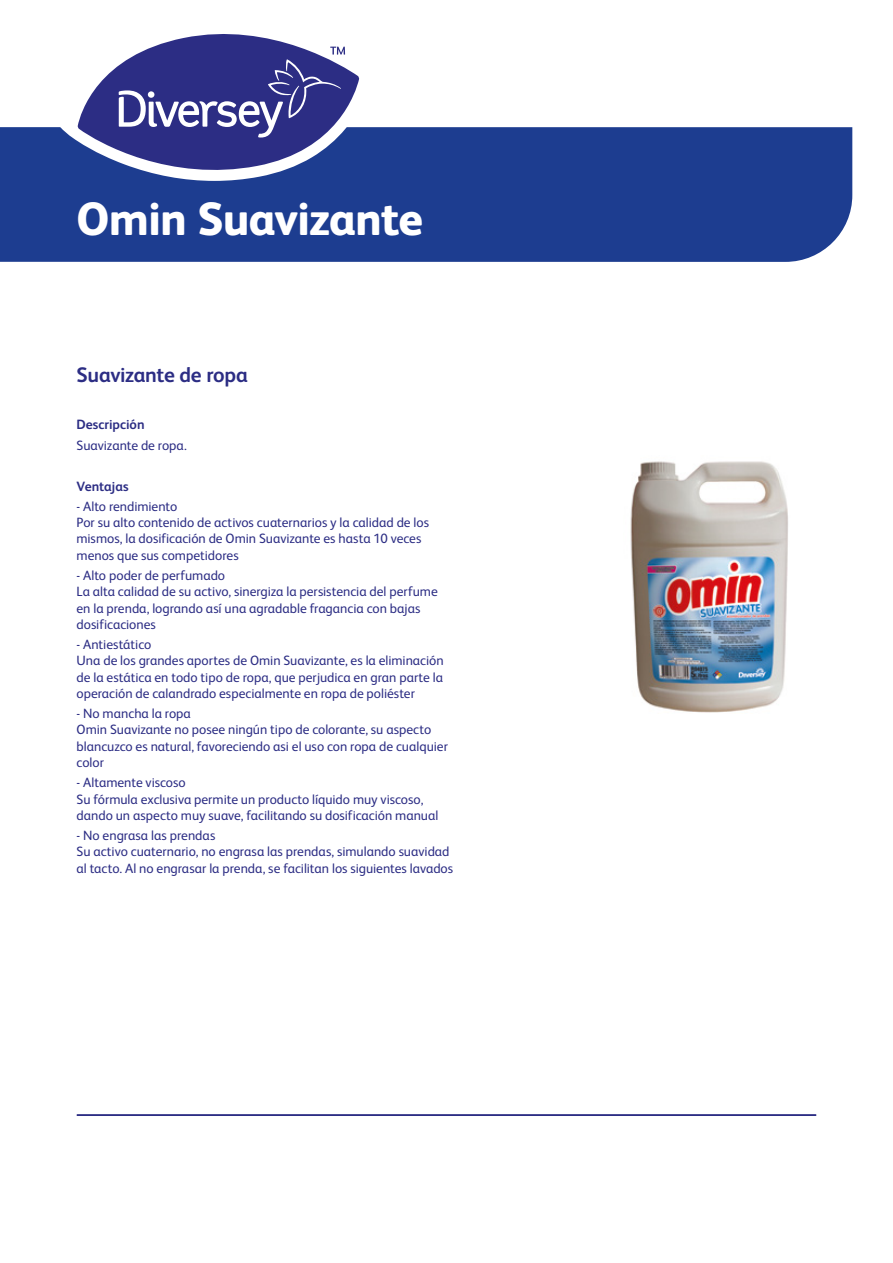
<style>
.page{position:relative;width:893px;height:1263px;background:#fff}
.page>*{position:absolute;margin:0;border:0;box-sizing:border-box;transform-origin:0 0}
.t1{font:800 46.5px "FS Albert Pro";letter-spacing:-.025em;color:#fff}
.t2{font:700 21px "FS Albert Pro";letter-spacing:-.015em;color:#2c2d84}
.t3{font:13.5px/16.2px "FS Albert Pro";color:#2c2d84}
.t4{font:700 13.5px "FS Albert Pro";letter-spacing:-.005em;color:#2c2d84}
</style>
<div class="page">
<div style="left:0;top:127px;width:852px;height:135px;background:#1d3d90"></div>
<hr style="left:77px;top:1114px;width:739px;height:2px;background:#2c2d84">
<img style="left:630px;top:461px;width:158px;height:252px">
<svg style="left:58px;top:78px;width:316px;height:103px"></svg>
<svg style="left:78px;top:34px;width:281px;height:148px"></svg>
<svg style="left:119px;top:47px;width:226px;height:91px;background:#4f5098"></svg>
<h1 class="t1" style="left:77px;top:183px;width:348px">Omin Suavizante</h1>
<h2 class="t2" style="left:77px;top:360px;width:173px">Suavizante de ropa</h2>
<p class="t4" style="left:77px;top:415px;width:70px">Descripción</p>
<p class="t3" style="left:77px;top:436px;width:112px">Suavizante de ropa.</p>
<p class="t4" style="left:77px;top:476px;width:54px">Ventajas</p>
<p class="t3" style="left:77px;top:497px;width:354px">- Alto rendimiento<br>Por su alto contenido de activos cuaternarios y la calidad de los mismos, la dosificación de Omin Suavizante es hasta 10 veces menos que sus competidores</p>
<p class="t3" style="left:77px;top:566px;width:363px">- Alto poder de perfumado<br>La alta calidad de su activo, sinergiza la persistencia del perfume en la prenda, logrando así una agradable fragancia con bajas dosificaciones</p>
<p class="t3" style="left:77px;top:635px;width:369px">- Antiestático<br>Una de los grandes aportes de Omin Suavizante, es la eliminación de la estática en todo tipo de ropa, que perjudica en gran parte la operación de calandrado especialmente en ropa de poliéster</p>
<p class="t3" style="left:77px;top:704px;width:373px">- No mancha la ropa<br>Omin Suavizante no posee ningún tipo de colorante, su aspecto blancuzco es natural, favoreciendo asi el uso con ropa de cualquier color</p>
<p class="t3" style="left:77px;top:774px;width:363px">- Altamente viscoso<br>Su fórmula exclusiva permite un producto líquido muy viscoso, dando un aspecto muy suave, facilitando su dosificación manual</p>
<p class="t3" style="left:77px;top:826px;width:378px">- No engrasa las prendas<br>Su activo cuaternario, no engrasa las prendas, simulando suavidad al tacto. Al no engrasar la prenda, se facilitan los siguientes lavados</p>
</div>
